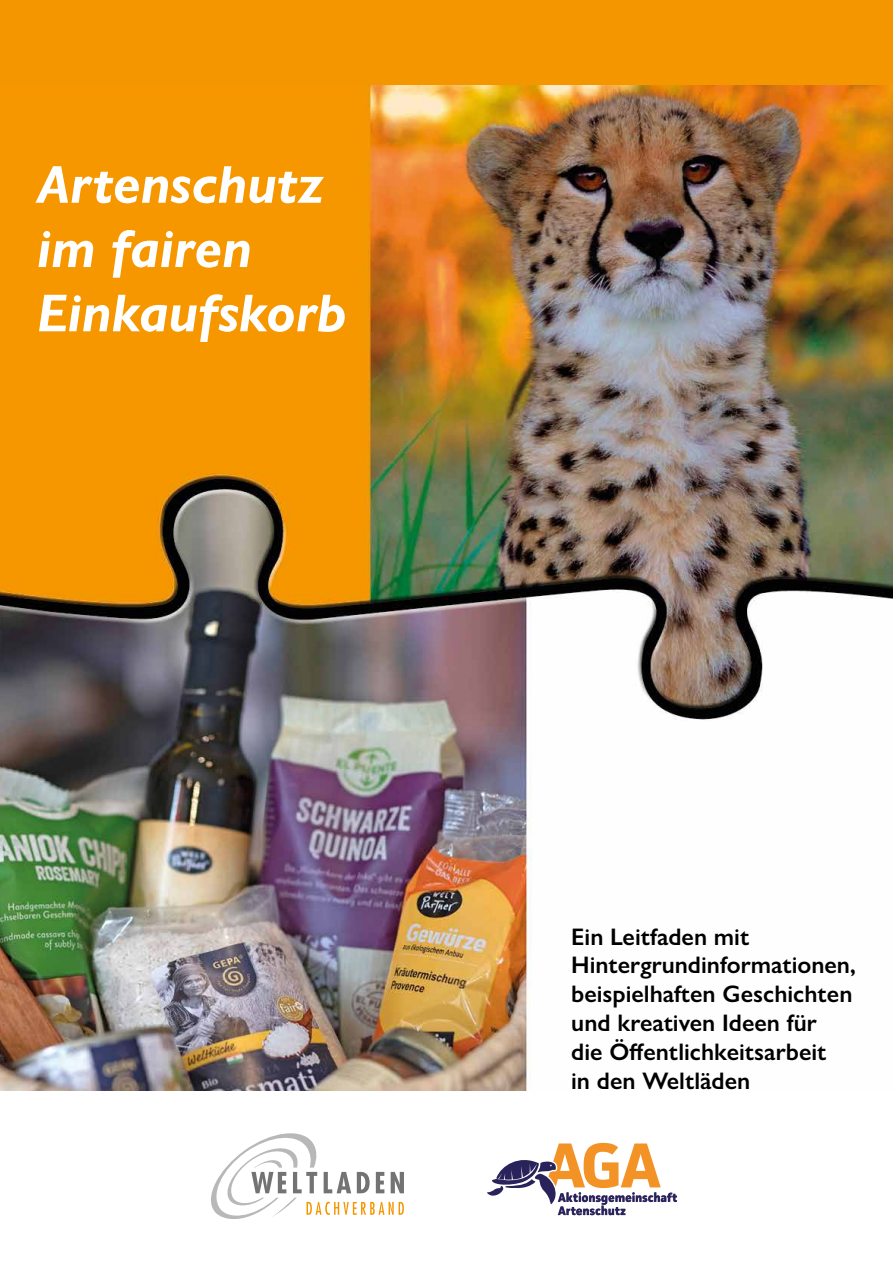
<style>
.page{position:relative;width:893px;height:1263px;background:#fff}
.page>*{position:absolute;margin:0;border:0;box-sizing:border-box;transform-origin:0 0}
.t1{font:italic 700 53.55px/64.2px "Gill Sans Nova";color:#fff}
.t2{font:600 24px/28.8px "Gill Sans Nova";color:#000}
.t3{font:700 12.3px/13.4px "Facit";color:#282354}
</style>
<div class="page">
<div style="left:0;top:0;width:893px;height:107px;background:#f49600"></div>
<img style="left:0;top:85px;width:893px;height:1006px">
<svg style="left:211px;top:1133px;width:193px;height:86px"></svg>
<svg style="left:487px;top:1143px;width:190px;height:72px"></svg>
<h1 class="t1" style="left:37px;top:152px;width:311px">Artenschutz im fairen<br>Einkaufskorb</h1>
<p class="t2" style="left:571px;top:922px;width:286px">Ein Leitfaden mit<br>Hintergrundinformationen, beispielhaften Geschichten und kreativen Ideen für<br>die Öffentlichkeitsarbeit<br>in den Weltläden</p>
<p class="t3" style="left:558px;top:1190px;width:121px">Aktionsgemeinschaft<br>Artenschutz</p>
</div>
